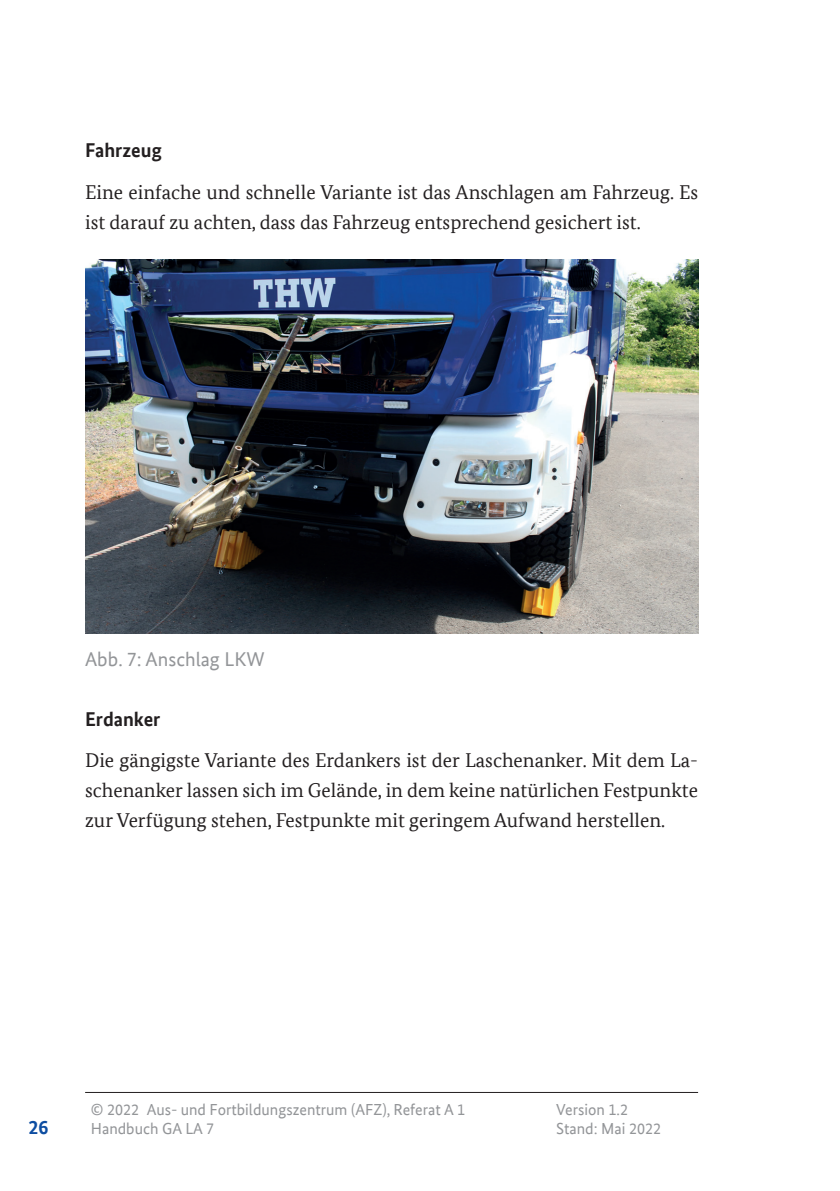
<style>
.page{position:relative;width:840px;height:1191px;background:#fff}
.page>*{position:absolute;margin:0;border:0;box-sizing:border-box;transform-origin:0 0}
.t1{font:20px/30px "Bundes Serif Office";color:#231f20}
.t2{font:20px "Bundes Sans Office";color:#939598}
.t3{font:700 20px "Bundes Sans Office";color:#231f20}
.t4{font:700 20px "Bundes Sans Office";color:#0d4da1}
.t5{font:16px "Bundes Sans Office";color:#939598}
</style>
<div class="page">
<hr style="left:85px;top:1092px;width:612px;height:1px;background:#231f20">
<img style="left:85px;top:259px;width:612px;height:375px">
<p class="t3" style="left:85px;top:139px;width:78px">Fahrzeug</p>
<p class="t1" style="left:85px;top:177px;width:614px">Eine einfache und schnelle Variante ist das Anschlagen am Fahrzeug. Es ist darauf zu achten, dass das Fahrzeug entsprechend gesichert ist.</p>
<p class="t2" style="left:85px;top:648px;width:181px">Abb. 7: Anschlag LKW</p>
<p class="t3" style="left:85px;top:707px;width:77px">Erdanker</p>
<p class="t1" style="left:85px;top:745px;width:614px;text-align:justify">Die gängigste Variante des Erdankers ist der Laschenanker. Mit dem La&shy;schenanker lassen sich im Gelände, in dem keine natürlichen Festpunkte zur Verfügung stehen, Festpunkte mit geringem Aufwand herstellen.</p>
<p class="t5" style="left:91px;top:1100px;width:375px">© 2022 Aus- und Fortbildungszentrum (AFZ), Referat A 1</p>
<p class="t5" style="left:556px;top:1100px;width:73px">Version 1.2</p>
<p class="t4" style="left:28px;top:1115px;width:21px">26</p>
<p class="t5" style="left:91px;top:1119px;width:125px">Handbuch GA LA 7</p>
<p class="t5" style="left:556px;top:1119px;width:106px">Stand: Mai 2022</p>
</div>
